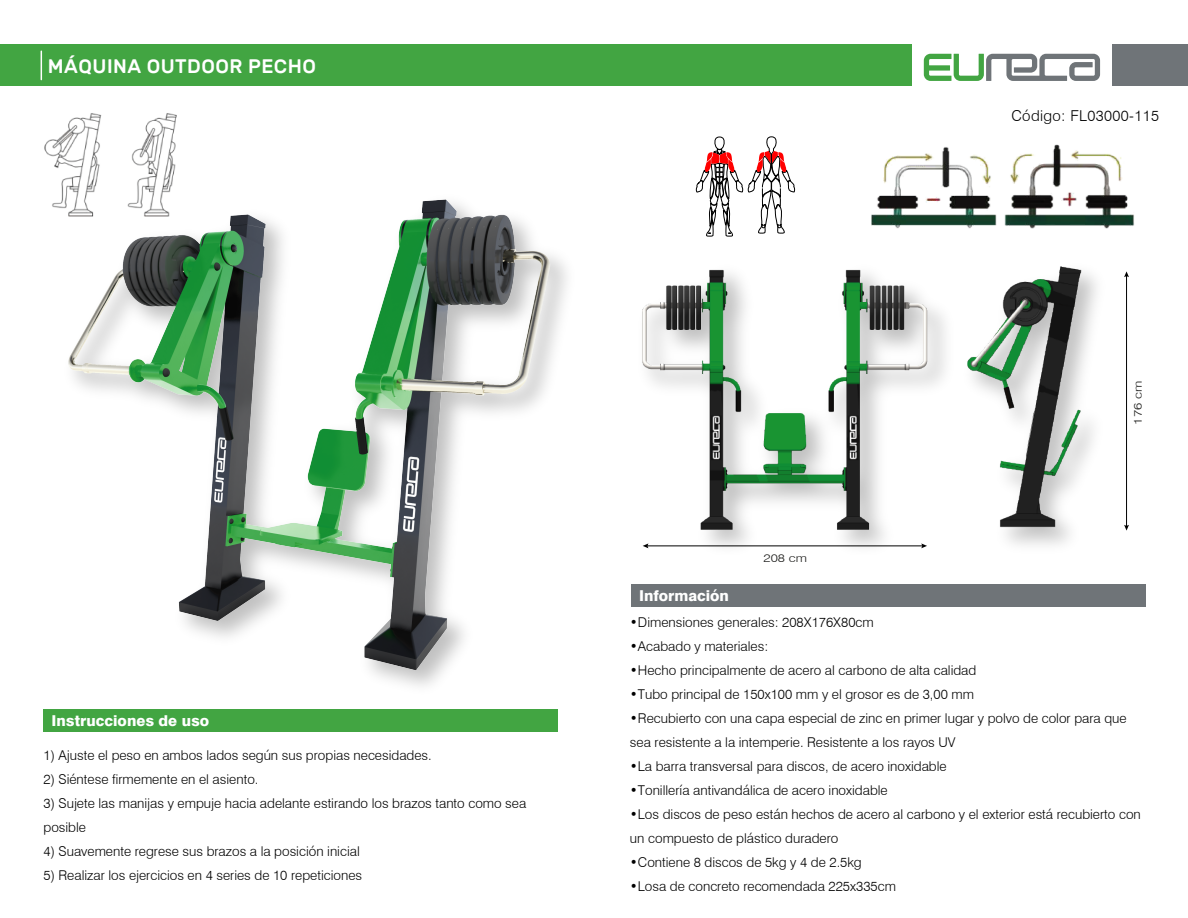
<style>
.page{position:relative;width:1188px;height:918px;background:#fff}
.page>*{position:absolute;margin:0;border:0;box-sizing:border-box;transform-origin:0 0}
.t1{font:500 19.5px "Rubik";letter-spacing:.025em;color:#fff}
.t2{font:800 15px "Swiss 721 BT";color:#fff}
.t3{font:300 15px "Swiss 721 BT";letter-spacing:.025em;color:#000}
.t4{font:300 13.5px/24px "Swiss 721 BT";color:#000}
.t5{font:300 11.1px "Swiss 721 BT";color:#1d1d1b;scale:1.21 1}
</style>
<div class="page">
<img style="left:862px;top:310px;width:77px;height:239px">
<img style="left:862px;top:273px;width:72px;height:259px">
<img style="left:389px;top:188px;width:473px;height:498px">
<img style="left:68px;top:198px;width:499px;height:481px">
<img style="left:967px;top:266px;width:128px;height:265px">
<div style="left:631px;top:585px;width:514px;height:22px;background:#6f7478"></div>
<hr style="left:647px;top:546px;width:276px;height:1px;background:#000">
<svg style="left:643px;top:543px;width:5px;height:5px"></svg>
<svg style="left:921px;top:543px;width:6px;height:5px"></svg>
<hr style="left:1126px;top:275px;width:1px;height:252px;background:#000">
<svg style="left:1124px;top:271px;width:5px;height:6px"></svg>
<svg style="left:1124px;top:525px;width:5px;height:6px"></svg>
<svg style="left:696px;top:136px;width:99px;height:101px"></svg>
<div style="left:43px;top:709px;width:515px;height:22px;background:#42a542"></div>
<img style="left:861px;top:144px;width:273px;height:86px">
<img style="left:44px;top:113px;width:141px;height:105px">
<div style="left:0;top:45px;width:912px;height:41px;background:#42a542"></div>
<div style="left:1112px;top:45px;width:76px;height:41px;background:#6f7478"></div>
<svg style="left:924px;top:54px;width:176px;height:27px"></svg>
<svg style="left:41px;top:50px;width:1px;height:30px"></svg>
<h1 class="t1" style="left:48px;top:56px;width:270px">MÁQUINA OUTDOOR PECHO</h1>
<p class="t2" style="left:52px;top:711px;width:159px">Instrucciones de uso</p>
<p class="t4" style="left:44px;top:743px;width:390px">1) Ajuste el peso en ambos lados según sus propias necesidades.</p>
<p class="t4" style="left:44px;top:767px;width:217px">2) Siéntese firmemente en el asiento.</p>
<p class="t4" style="left:44px;top:791px;width:484px">3) Sujete las manijas y empuje hacia adelante estirando los brazos tanto como sea posible</p>
<p class="t4" style="left:44px;top:839px;width:318px">4) Suavemente regrese sus brazos a la posición inicial</p>
<p class="t4" style="left:44px;top:863px;width:320px">5) Realizar los ejercicios en 4 series de 10 repeticiones</p>
<p class="t3" style="left:1011px;top:107px;width:149px">Código: FL03000-115</p>
<p class="t2" style="left:639px;top:587px;width:91px">Información</p>
<p class="t5" style="left:764px;top:551px;width:37px">208 cm</p>
<p class="t5" style="left:1131px;top:425px;width:37px;rotate:-90deg">176 cm</p>
<p class="t4" style="left:630px;top:610px;width:245px">•Dimensiones generales: 208X176X80cm</p>
<p class="t4" style="left:630px;top:634px;width:140px">•Acabado y materiales:</p>
<p class="t4" style="left:630px;top:658px;width:348px">•Hecho principalmente de acero al carbono de alta calidad</p>
<p class="t4" style="left:630px;top:682px;width:346px">•Tubo principal de 150x100 mm y el grosor es de 3,00 mm</p>
<p class="t4" style="left:630px;top:706px;width:498px">•Recubierto con una capa especial de zinc en primer lugar y polvo de color para que sea resistente a la intemperie. Resistente a los rayos UV</p>
<p class="t4" style="left:630px;top:754px;width:318px">•La barra transversal para discos, de acero inoxidable</p>
<p class="t4" style="left:630px;top:778px;width:259px">•Tonillería antivandálica de acero inoxidable</p>
<p class="t4" style="left:630px;top:802px;width:512px">•Los discos de peso están hechos de acero al carbono y el exterior está recubierto con un compuesto de plástico duradero</p>
<p class="t4" style="left:630px;top:850px;width:233px">•Contiene 8 discos de 5kg y 4 de 2.5kg</p>
<p class="t4" style="left:630px;top:874px;width:267px">•Losa de concreto recomendada 225x335cm</p>
</div>
